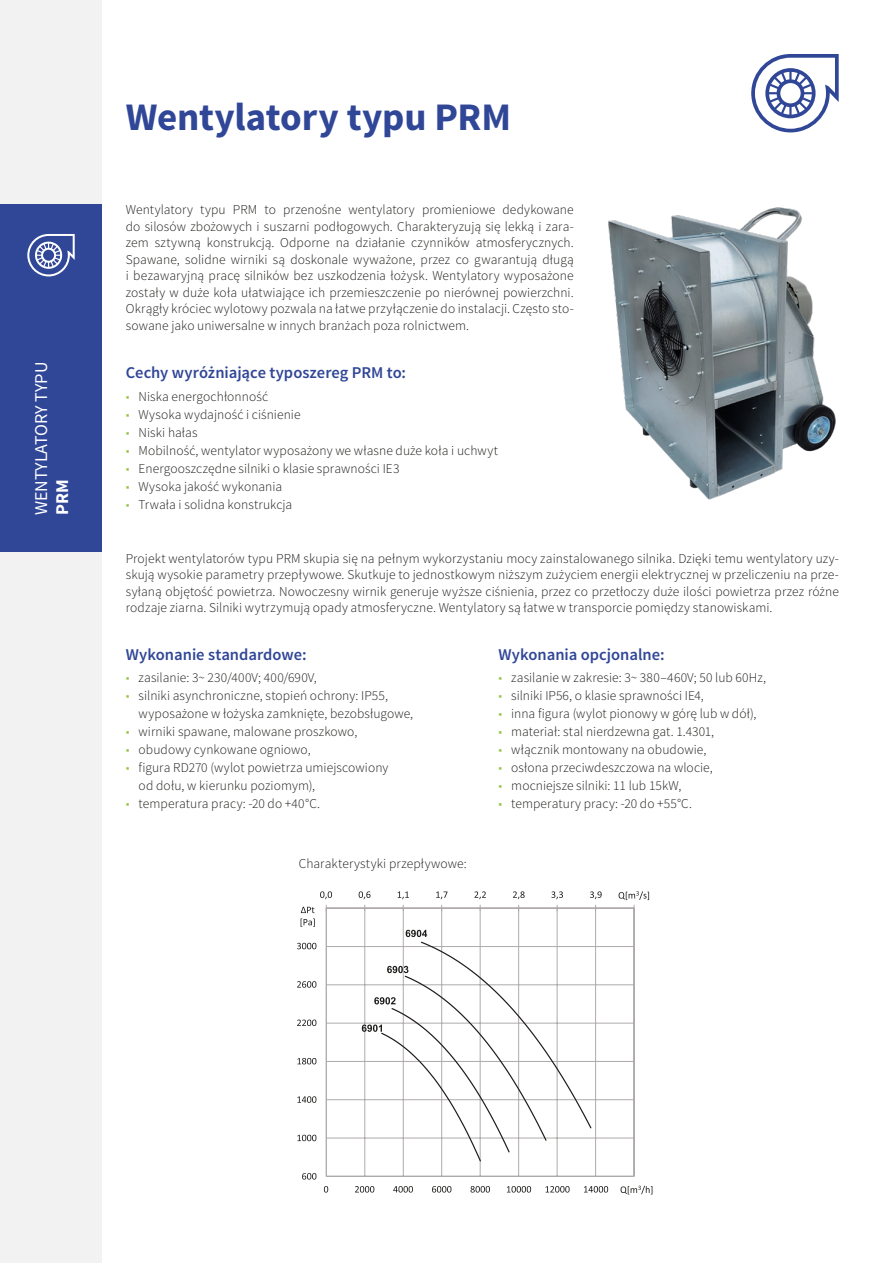
<style>
.page{position:relative;width:893px;height:1263px;background:#fff}
.page>*{position:absolute;margin:0;border:0;box-sizing:border-box;transform-origin:0 0}
.t1{font:700 39px "Source Sans Pro";letter-spacing:-.005em;color:#304697}
.t2{font:18px "Source Sans Pro";letter-spacing:-.005em;color:#fff}
.t3{font:700 18px "Source Sans Pro";color:#fff}
.t4{font:600 16.5px "Source Sans Pro";color:#304697}
.t5{font:300 13.5px/16.5px "Source Sans Pro";letter-spacing:.005em;color:#1d1d1b;text-align:justify}
.s1{color:#94c23d}
</style>
<div class="page">
<div style="left:0;top:0;width:272px;height:1263px;background:#f2f2f2"></div>
<div style="left:0;top:204px;width:102px;height:348px;background:#304697"></div>
<div style="left:102px;top:0;width:791px;height:1263px;background:#fff"></div>
<svg style="left:27px;top:234px;width:48px;height:42px"></svg>
<svg style="left:751px;top:54px;width:88px;height:78px"></svg>
<img style="left:608px;top:207px;width:228px;height:293px">
<svg style="left:297px;top:891px;width:356px;height:304px"></svg>
<svg style="left:619px;top:891px;width:30px;height:20px"></svg>
<svg style="left:621px;top:1186px;width:31px;height:8px"></svg>
<svg style="left:301px;top:907px;width:14px;height:20px"></svg>
<svg style="left:362px;top:1024px;width:20px;height:8px"></svg>
<svg style="left:374px;top:997px;width:22px;height:7px"></svg>
<svg style="left:387px;top:966px;width:21px;height:7px"></svg>
<svg style="left:406px;top:930px;width:21px;height:7px"></svg>
<h2 class="t2" style="left:30px;top:515px;width:155px;rotate:-90deg">WENTYLATORY TYPU</h2>
<h2 class="t3" style="left:51px;top:515px;width:37px;rotate:-90deg">PRM</h2>
<h1 class="t1" style="left:126px;top:92px;width:387px">Wentylatory typu PRM</h1>
<p class="t5" style="left:126px;top:202px;width:449px">Wentylatory typu PRM to przenośne wentylatory promieniowe dedykowane do silosów zbożowych i suszarni podłogowych. Charakteryzują się lekką i zara&shy;zem sztywną konstrukcją. Odporne na działanie czynników atmosferycznych.<br>Spawane, solidne wirniki są doskonale wyważone, przez co gwarantują długą i bezawaryjną pracę silników bez uszkodzenia łożysk. Wentylatory wyposażone zostały w duże koła ułatwiające ich przemieszczenie po nierównej powierzchni.<br>Okrągły króciec wylotowy pozwala na łatwe przyłączenie do instalacji. Często sto&shy;sowane jako uniwersalne w innych branżach poza rolnictwem.</p>
<p class="t4" style="left:126px;top:363px;width:282px">Cechy wyróżniające typoszereg PRM to:</p>
<p class="t5" style="left:126px;top:388px;width:144px"><span class="s1">■</span> Niska energochłonność</p>
<p class="t5" style="left:126px;top:406px;width:176px"><span class="s1">■</span> Wysoka wydajność i ciśnienie</p>
<p class="t5" style="left:126px;top:424px;width:73px"><span class="s1">■</span> Niski hałas</p>
<p class="t5" style="left:126px;top:442px;width:374px"><span class="s1">■</span> Mobilność, wentylator wyposażony we własne duże koła i uchwyt</p>
<p class="t5" style="left:126px;top:460px;width:275px"><span class="s1">■</span> Energooszczędne silniki o klasie sprawności IE3</p>
<p class="t5" style="left:126px;top:478px;width:158px"><span class="s1">■</span> Wysoka jakość wykonania</p>
<p class="t5" style="left:126px;top:496px;width:168px"><span class="s1">■</span> Trwała i solidna konstrukcja</p>
<p class="t5" style="left:126px;top:550px;width:715px">Projekt wentylatorów typu PRM skupia się na pełnym wykorzystaniu mocy zainstalowanego silnika. Dzięki temu wentylatory uzy&shy;skują wysokie parametry przepływowe. Skutkuje to jednostkowym niższym zużyciem energii elektrycznej w przeliczeniu na prze&shy;syłaną objętość powietrza. Nowoczesny wirnik generuje wyższe ciśnienia, przez co przetłoczy duże ilości powietrza przez różne rodzaje ziarna. Silniki wytrzymują opady atmosferyczne. Wentylatory są łatwe w transporcie pomiędzy stanowiskami.</p>
<p class="t4" style="left:126px;top:644px;width:182px">Wykonanie standardowe:</p>
<p class="t5" style="left:126px;top:669px;width:193px"><span class="s1">■</span> zasilanie: 3~ 230/400V; 400/690V,</p>
<p class="t5" style="left:139px;top:687px;width:276px;line-height:18px;text-indent:-13px"><span class="s1">■</span> silniki asynchroniczne, stopień ochrony: IP55, wyposażone w łożyska zamknięte, bezobsługowe,</p>
<p class="t5" style="left:126px;top:723px;width:233px"><span class="s1">■</span> wirniki spawane, malowane proszkowo,</p>
<p class="t5" style="left:126px;top:741px;width:186px"><span class="s1">■</span> obudowy cynkowane ogniowo,</p>
<p class="t5" style="left:139px;top:759px;width:251px;line-height:18px;text-indent:-13px"><span class="s1">■</span> figura RD270 (wylot powietrza umiejscowiony od dołu, w kierunku poziomym),</p>
<p class="t5" style="left:126px;top:795px;width:196px"><span class="s1">■</span> temperatura pracy: -20 do +40°C.</p>
<p class="t5" style="left:299px;top:855px;width:169px">Charakterystyki przepływowe:</p>
<p class="t4" style="left:498px;top:644px;width:168px">Wykonania opcjonalne:</p>
<p class="t5" style="left:498px;top:669px;width:269px"><span class="s1">■</span> zasilanie w zakresie: 3~ 380–460V; 50 lub 60Hz,</p>
<p class="t5" style="left:498px;top:687px;width:207px"><span class="s1">■</span> silniki IP56, o klasie sprawności IE4,</p>
<p class="t5" style="left:498px;top:705px;width:259px"><span class="s1">■</span> inna figura (wylot pionowy w górę lub w dół),</p>
<p class="t5" style="left:498px;top:723px;width:217px"><span class="s1">■</span> materiał: stal nierdzewna gat. 1.4301,</p>
<p class="t5" style="left:498px;top:741px;width:209px"><span class="s1">■</span> włącznik montowany na obudowie,</p>
<p class="t5" style="left:498px;top:759px;width:216px"><span class="s1">■</span> osłona przeciwdeszczowa na wlocie,</p>
<p class="t5" style="left:498px;top:777px;width:185px"><span class="s1">■</span> mocniejsze silniki: 11 lub 15kW,</p>
<p class="t5" style="left:498px;top:795px;width:195px"><span class="s1">■</span> temperatury pracy: -20 do +55°C.</p>
</div>
